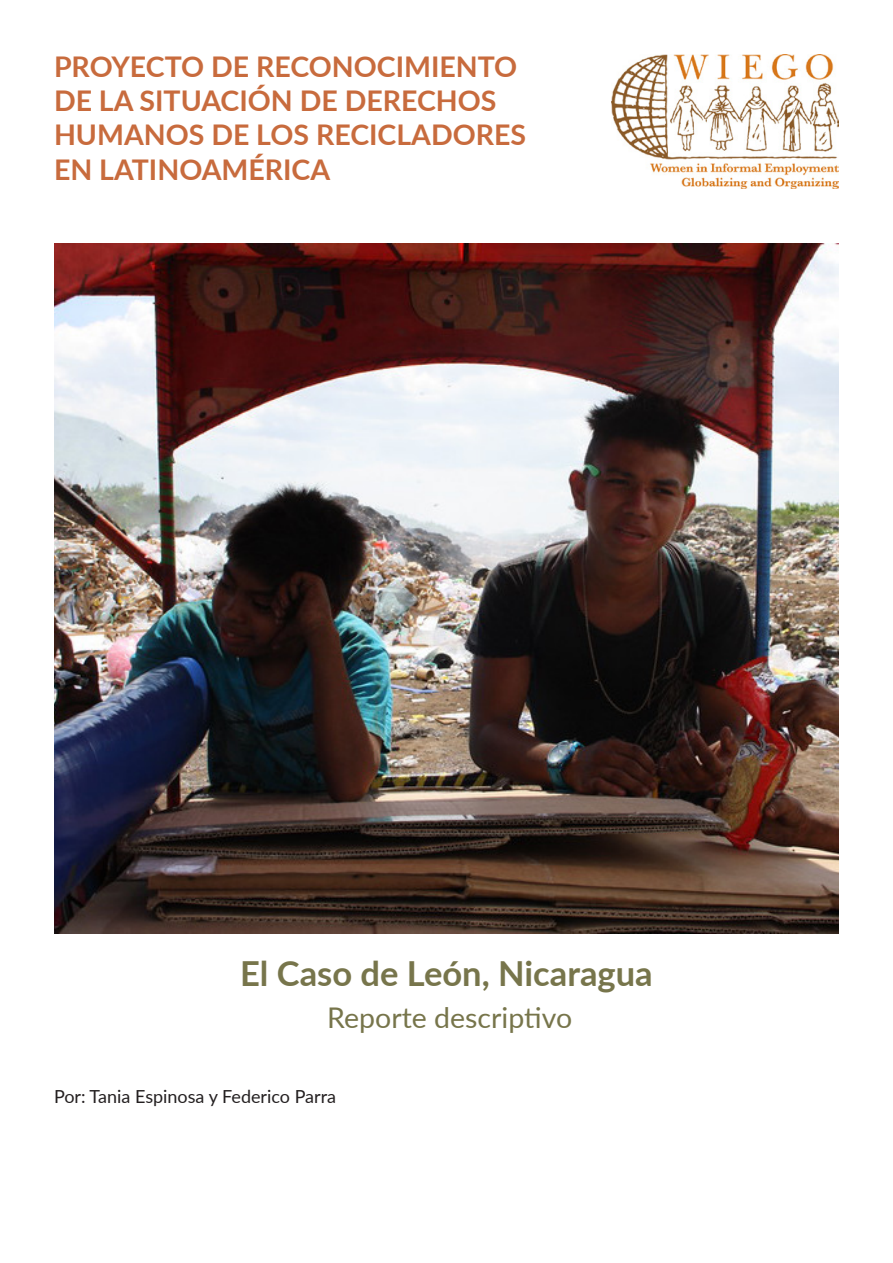
<style>
.page{position:relative;width:893px;height:1263px;background:#fff}
.page>*{position:absolute;margin:0;border:0;box-sizing:border-box;transform-origin:0 0}
.t1{font:700 34.5px "Lato";color:#77754b}
.t2{font:700 28.5px/34.2px "Lato";color:#c86b3d}
.t3{font:28.5px "Lato";color:#77754b}
.t4{font:18px "Lato";color:#231f20}
</style>
<div class="page">
<img style="left:54px;top:243px;width:785px;height:691px">
<img style="left:612px;top:54px;width:227px;height:134px">
<p class="t2" style="left:54px;top:49px;width:474px">PROYECTO DE RECONOCIMIENTO<br>DE LA SITUACIÓN DE DERECHOS<br>HUMANOS DE LOS RECICLADORES<br>EN LATINOAMÉRICA</p>
<p class="t1" style="left:240px;top:954px;width:414px">El Caso de León, Nicaragua</p>
<p class="t3" style="left:327px;top:997px;width:246px">Reporte descriptivo</p>
<p class="t4" style="left:54px;top:1089px;width:284px">Por: Tania Espinosa y Federico Parra</p>
</div>
